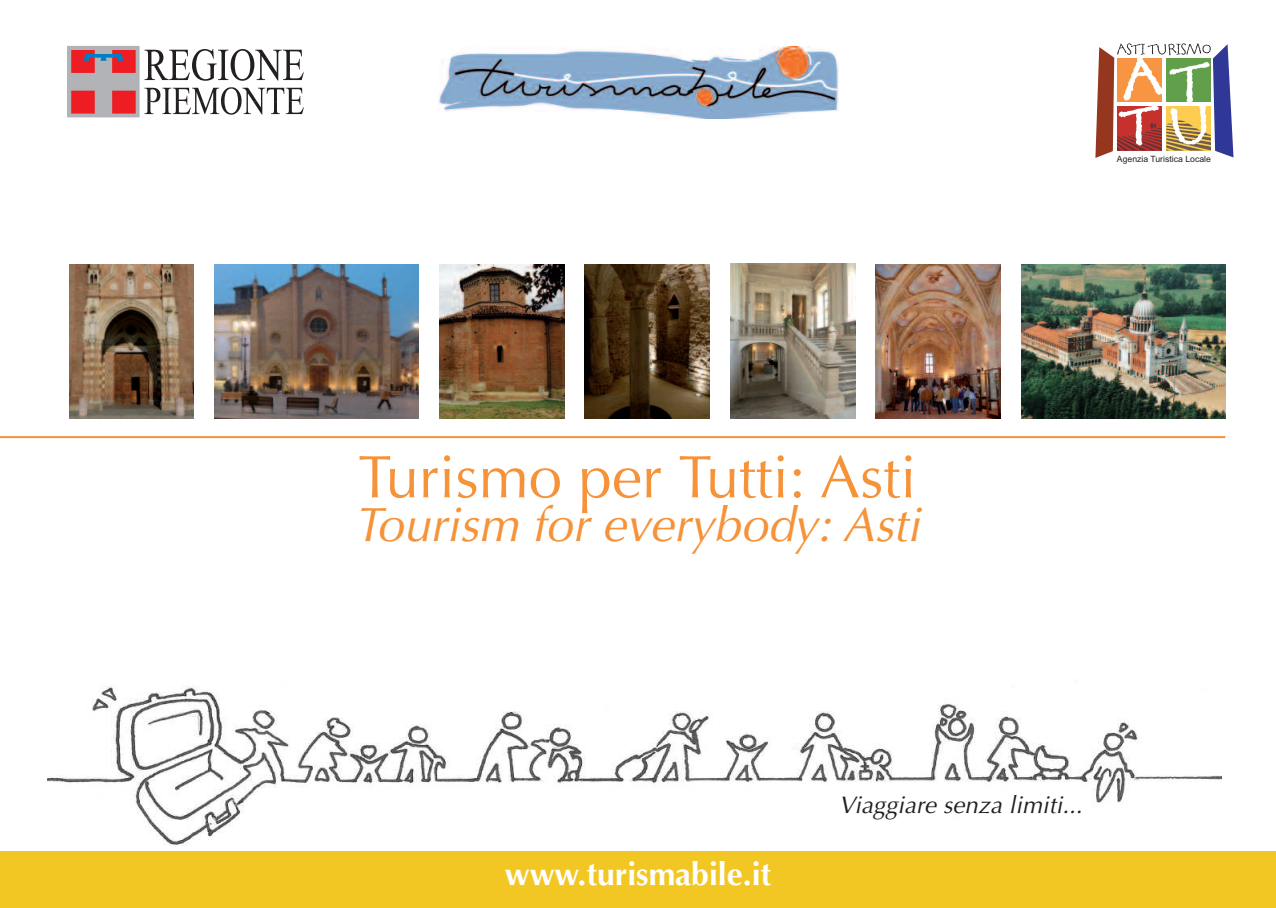
<style>
.page{position:relative;width:1276px;height:908px;background:#fff}
.page>*{position:absolute;margin:0;border:0;box-sizing:border-box;transform-origin:0 0}
.t1{font:60px "Optima";color:#f69238}
.t2{font:italic 48px "Optima";color:#f69238}
.t3{font:700 32px "Optima";color:#fff}
.t4{font:italic 24px "Optima";color:#231f20}
.t5{font:8.6px "Arial";color:#231f20}
</style>
<div class="page">
<div style="left:0;top:850px;width:1276px;height:57px;background:#f3c723"></div>
<div style="left:68px;top:46px;width:71px;height:71px;background:#b2b3b7"></div>
<svg style="left:71px;top:50px;width:65px;height:63px"></svg>
<svg style="left:144px;top:49px;width:160px;height:66px"></svg>
<img style="left:438px;top:47px;width:400px;height:71px">
<svg style="left:1095px;top:43px;width:138px;height:115px"></svg>
<hr style="left:0;top:436px;width:1225px;height:2px;background:#f69238">
<img style="left:69px;top:264px;width:125px;height:154px">
<img style="left:214px;top:264px;width:205px;height:154px">
<img style="left:730px;top:264px;width:125px;height:154px">
<img style="left:875px;top:264px;width:125px;height:154px">
<img style="left:1021px;top:264px;width:204px;height:154px">
<img style="left:585px;top:264px;width:124px;height:154px">
<img style="left:439px;top:264px;width:125px;height:154px">
<img style="left:48px;top:685px;width:1173px;height:161px">
<p class="t5" style="left:1117px;top:153px;width:96px">Agenzia Turistica Locale</p>
<p class="t1" style="left:358px;top:452px;width:560px">Turismo per Tutti: Asti</p>
<p class="t2" style="left:354px;top:505px;width:567px">Tourism for everybody: Asti</p>
<p class="t3" style="left:505px;top:860px;width:268px">www.turismabile.it</p>
<p class="t4" style="left:839px;top:794px;width:245px">Viaggiare senza limiti...</p>
</div>
